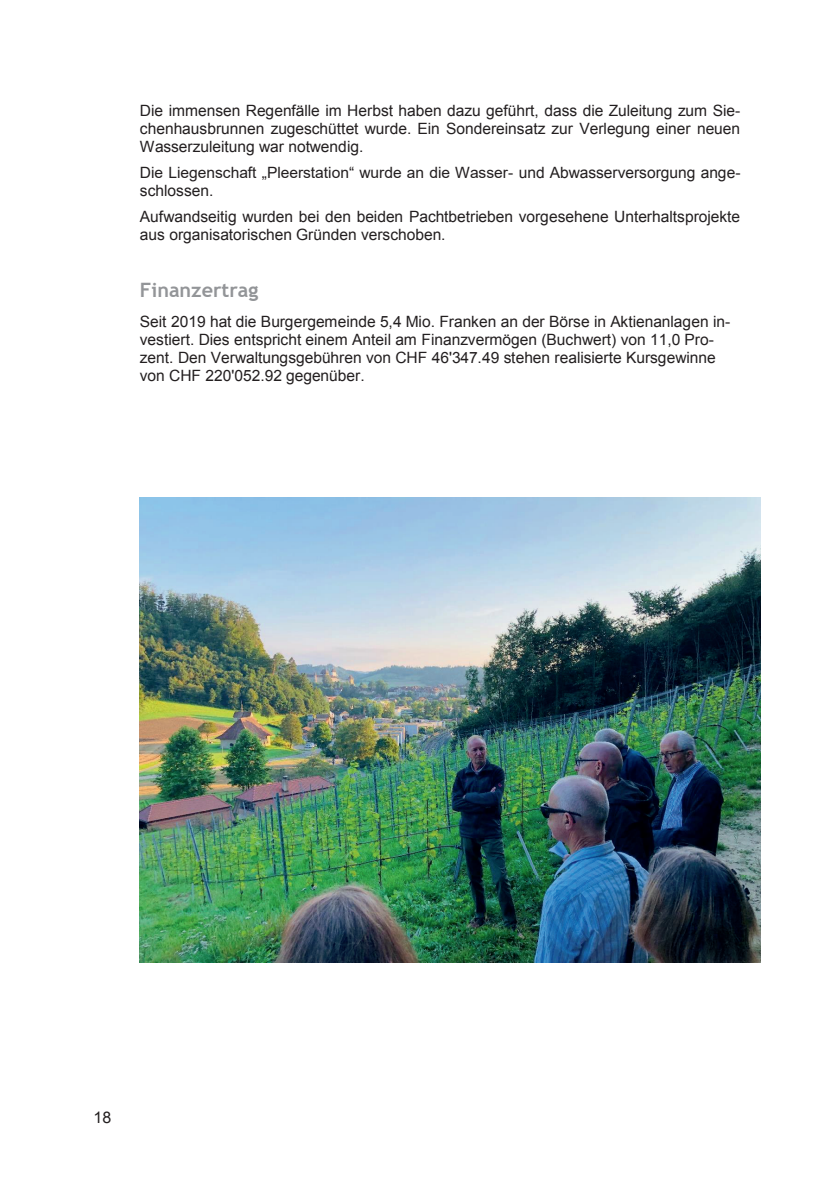
<style>
.page{position:relative;width:840px;height:1191px;background:#fff}
.page>*{position:absolute;margin:0;border:0;box-sizing:border-box;transform-origin:0 0}
.t1{font:700 19.8px "Trebuchet MS";color:#939598}
.t2{font:16px "Arial";color:#231f20}
.t3{font:15.6px/17.8px "Arial";color:#231f20}
</style>
<div class="page">
<img style="left:140px;top:498px;width:619px;height:464px">
<p class="t3" style="left:140px;top:102px;width:601px;text-align:justify">Die immensen Regenfälle im Herbst haben dazu geführt, dass die Zuleitung zum Sie&shy;chenhausbrunnen zugeschüttet wurde. Ein Sondereinsatz zur Verlegung einer neuen Wasserzuleitung war notwendig.</p>
<p class="t3" style="left:140px;top:164px;width:601px">Die Liegenschaft „Pleerstation“ wurde an die Wasser- und Abwasserversorgung ange&shy;schlossen.</p>
<p class="t3" style="left:140px;top:208px;width:601px">Aufwandseitig wurden bei den beiden Pachtbetrieben vorgesehene Unterhaltsprojekte aus organisatorischen Gründen verschoben.</p>
<p class="t1" style="left:140px;top:277px;width:120px">Finanzertrag</p>
<p class="t3" style="left:140px;top:313px;width:591px">Seit 2019 hat die Burgergemeinde 5,4 Mio. Franken an der Börse in Aktienanlagen in&shy;vestiert. Dies entspricht einem Anteil am Finanzvermögen (Buchwert) von 11,0 Pro&shy;zent. Den Verwaltungsgebühren von CHF 46'347.49 stehen realisierte Kursgewinne von CHF 220'052.92 gegenüber.</p>
<p class="t2" style="left:94px;top:1106px;width:19px">18</p>
</div>
